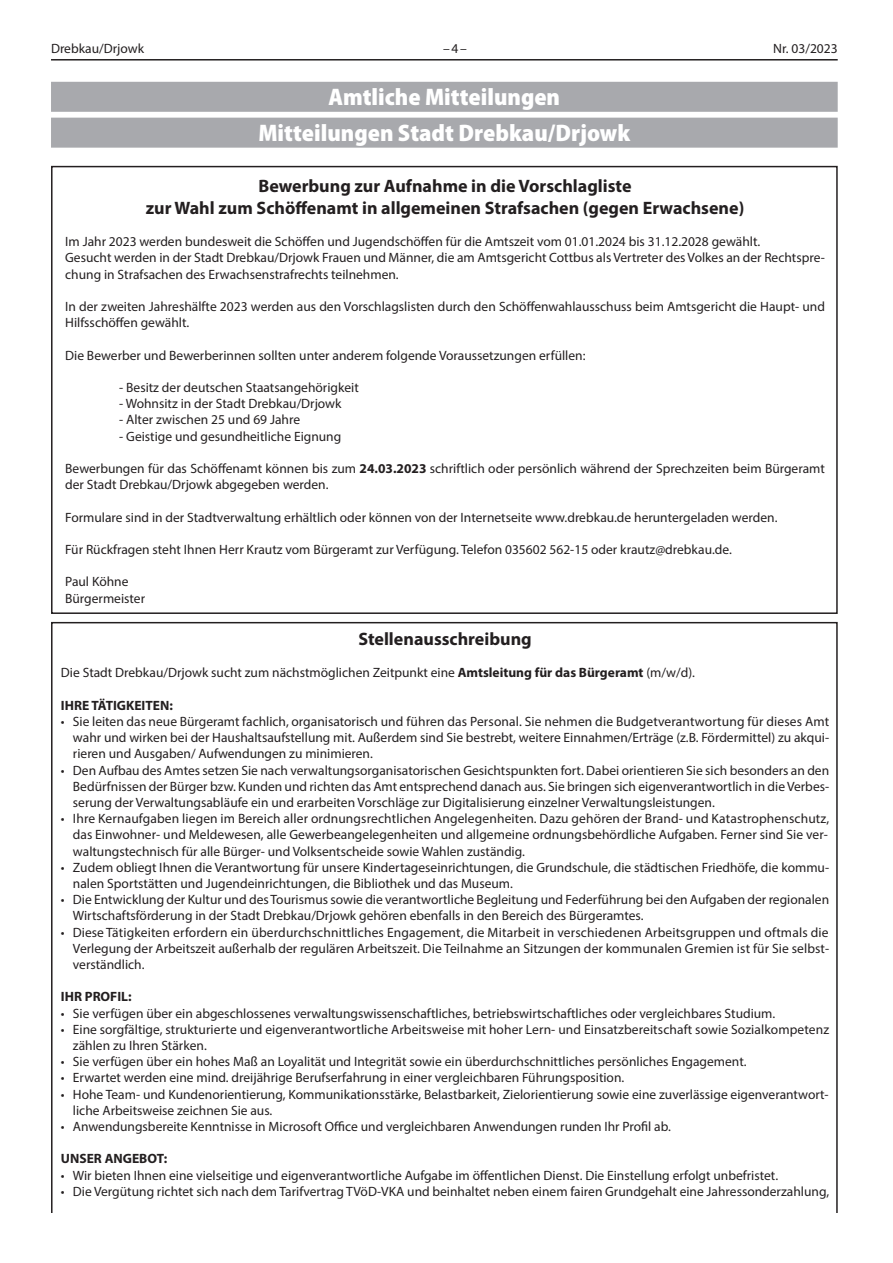
<style>
.page{position:relative;width:893px;height:1263px;background:#fff}
.page>*{position:absolute;margin:0;border:0;box-sizing:border-box;transform-origin:0 0}
.ÜS_amtlich{font:900 semi-condensed 24px "Myriad Pro";color:#fff}
.t1{font:700 18px "Myriad Pro";color:#231f20}
.t2{font:13.5px/16.2px "Myriad Pro";color:#231f20}
.t3{font:700 13.5px "Myriad Pro";color:#231f20}
.s1{font-weight:700}
</style>
<div class="page">
<hr style="left:51px;top:59px;width:787px;height:2px;background:#231f20">
<div style="left:51px;top:82px;width:787px;height:30px;background:#a8a9ad"></div>
<div style="left:51px;top:118px;width:787px;height:30px;background:#a8a9ad"></div>
<div style="left:51px;top:166px;width:787px;height:448px;border:2px solid #231f20"></div>
<p class="t2" style="left:51px;top:40px;width:95px">Drebkau/Drjowk</p>
<p class="t2" style="left:443px;top:40px;width:25px">–4–</p>
<p class="t2" style="left:773px;top:40px;width:66px">Nr. 03/2023</p>
<p class="ÜS_amtlich" style="left:329px;top:84px;width:233px">Amtliche Mitteilungen</p>
<p class="ÜS_amtlich" style="left:258px;top:119px;width:373px">Mitteilungen Stadt Drebkau/Drjowk</p>
<p class="t1" style="left:258px;top:174px;width:375px">Bewerbung zur Aufnahme in die Vorschlagliste</p>
<p class="t1" style="left:146px;top:196px;width:600px">zur Wahl zum Schöffenamt in allgemeinen Strafsachen (gegen Erwachsene)</p>
<p class="t2" style="left:65px;top:233px;width:697px">Im Jahr 2023 werden bundesweit die Schöffen und Jugendschöffen für die Amtszeit vom 01.01.2024 bis 31.12.2028 gewählt.</p>
<p class="t2" style="left:65px;top:249px;width:761px">Gesucht werden in der Stadt Drebkau/Drjowk Frauen und Männer, die am Amtsgericht Cottbus als Vertreter des Volkes an der Rechtspre&shy;chung in Strafsachen des Erwachsenstrafrechts teilnehmen.</p>
<p class="t2" style="left:65px;top:298px;width:761px">In der zweiten Jahreshälfte 2023 werden aus den Vorschlagslisten durch den Schöffenwahlausschuss beim Amtsgericht die Haupt- und<br>Hilfsschöffen gewählt.</p>
<p class="t2" style="left:65px;top:347px;width:522px">Die Bewerber und Bewerberinnen sollten unter anderem folgende Voraussetzungen erfüllen:</p>
<p class="t2" style="left:119px;top:379px;width:241px">- Besitz der deutschen Staatsangehörigkeit</p>
<p class="t2" style="left:119px;top:395px;width:224px">- Wohnsitz in der Stadt Drebkau/Drjowk</p>
<p class="t2" style="left:119px;top:411px;width:182px">- Alter zwischen 25 und 69 Jahre</p>
<p class="t2" style="left:119px;top:428px;width:224px">- Geistige und gesundheitliche Eignung</p>
<p class="t2" style="left:65px;top:460px;width:761px">Bewerbungen für das Schöffenamt können bis zum <span class="s1">24.03.2023</span> schriftlich oder persönlich während der Sprechzeiten beim Bürgeramt der Stadt Drebkau/Drjowk abgegeben werden.</p>
<p class="t2" style="left:65px;top:509px;width:714px">Formulare sind in der Stadtverwaltung erhältlich oder können von der Internetseite www.drebkau.de heruntergeladen werden.</p>
<p class="t2" style="left:65px;top:541px;width:668px">Für Rückfragen steht Ihnen Herr Krautz vom Bürgeramt zur Verfügung. Telefon 035602 562-15 oder krautz@drebkau.de.</p>
<p class="t2" style="left:65px;top:573px;width:65px">Paul Köhne</p>
<p class="t2" style="left:65px;top:590px;width:81px">Bürgermeister</p>
<p class="t1" style="left:358px;top:627px;width:175px">Stellenausschreibung</p>
<p class="t2" style="left:61px;top:664px;width:635px">Die Stadt Drebkau/Drjowk sucht zum nächstmöglichen Zeitpunkt eine <span class="s1">Amtsleitung für das Bürgeramt</span> (m/w/d).</p>
<p class="t3" style="left:61px;top:696px;width:113px">IHRE TÄTIGKEITEN:</p>
<p class="t2" style="left:61px;top:713px;width:770px">• Sie leiten das neue Bürgeramt fachlich, organisatorisch und führen das Personal. Sie nehmen die Budgetverantwortung für dieses Amt</p>
<p class="t2" style="left:73px;top:729px;width:758px">wahr und wirken bei der Haushaltsaufstellung mit. Außerdem sind Sie bestrebt, weitere Einnahmen/Erträge (z.B. Fördermittel) zu akqui-</p>
<p class="t2" style="left:73px;top:745px;width:301px">rieren und Ausgaben/ Aufwendungen zu minimieren.</p>
<p class="t2" style="left:61px;top:762px;width:770px">• Den Aufbau des Amtes setzen Sie nach verwaltungsorganisatorischen Gesichtspunkten fort. Dabei orientieren Sie sich besonders an den</p>
<p class="t2" style="left:73px;top:778px;width:758px">Bedürfnissen der Bürger bzw. Kunden und richten das Amt entsprechend danach aus. Sie bringen sich eigenverantwortlich in die Verbes-</p>
<p class="t2" style="left:73px;top:794px;width:643px">serung der Verwaltungsabläufe ein und erarbeiten Vorschläge zur Digitalisierung einzelner Verwaltungsleistungen.</p>
<p class="t2" style="left:61px;top:810px;width:770px">• Ihre Kernaufgaben liegen im Bereich aller ordnungsrechtlichen Angelegenheiten. Dazu gehören der Brand- und Katastrophenschutz,</p>
<p class="t2" style="left:73px;top:826px;width:756px">das Einwohner- und Meldewesen, alle Gewerbeangelegenheiten und allgemeine ordnungsbehördliche Aufgaben. Ferner sind Sie ver-</p>
<p class="t2" style="left:73px;top:843px;width:453px">waltungstechnisch für alle Bürger- und Volksentscheide sowie Wahlen zuständig.</p>
<p class="t2" style="left:61px;top:859px;width:770px">• Zudem obliegt Ihnen die Verantwortung für unsere Kindertageseinrichtungen, die Grundschule, die städtischen Friedhöfe, die kommu-</p>
<p class="t2" style="left:73px;top:875px;width:442px">nalen Sportstätten und Jugendeinrichtungen, die Bibliothek und das Museum.</p>
<p class="t2" style="left:61px;top:891px;width:770px">• Die Entwicklung der Kultur und des Tourismus sowie die verantwortliche Begleitung und Federführung bei den Aufgaben der regionalen</p>
<p class="t2" style="left:73px;top:907px;width:572px">Wirtschaftsförderung in der Stadt Drebkau/Drjowk gehören ebenfalls in den Bereich des Bürgeramtes.</p>
<p class="t2" style="left:61px;top:924px;width:769px">• Diese Tätigkeiten erfordern ein überdurchschnittliches Engagement, die Mitarbeit in verschiedenen Arbeitsgruppen und oftmals die</p>
<p class="t2" style="left:73px;top:940px;width:758px">Verlegung der Arbeitszeit außerhalb der regulären Arbeitszeit. Die Teilnahme an Sitzungen der kommunalen Gremien ist für Sie selbst-</p>
<p class="t2" style="left:73px;top:956px;width:73px">verständlich.</p>
<p class="t3" style="left:61px;top:988px;width:72px">IHR PROFIL:</p>
<p class="t2" style="left:61px;top:1005px;width:716px">• Sie verfügen über ein abgeschlossenes verwaltungswissenschaftliches, betriebswirtschaftliches oder vergleichbares Studium.</p>
<p class="t2" style="left:61px;top:1021px;width:770px">• Eine sorgfältige, strukturierte und eigenverantwortliche Arbeitsweise mit hoher Lern- und Einsatzbereitschaft sowie Sozialkompetenz</p>
<p class="t2" style="left:73px;top:1037px;width:135px">zählen zu Ihren Stärken.</p>
<p class="t2" style="left:61px;top:1053px;width:687px">• Sie verfügen über ein hohes Maß an Loyalität und Integrität sowie ein überdurchschnittliches persönliches Engagement.</p>
<p class="t2" style="left:61px;top:1069px;width:565px">• Erwartet werden eine mind. dreijährige Berufserfahrung in einer vergleichbaren Führungsposition.</p>
<p class="t2" style="left:61px;top:1086px;width:769px">• Hohe Team- und Kundenorientierung, Kommunikationsstärke, Belastbarkeit, Zielorientierung sowie eine zuverlässige eigenverantwort-</p>
<p class="t2" style="left:73px;top:1102px;width:201px">liche Arbeitsweise zeichnen Sie aus.</p>
<p class="t2" style="left:61px;top:1118px;width:611px">• Anwendungsbereite Kenntnisse in Microsoft Office und vergleichbaren Anwendungen runden Ihr Profil ab.</p>
<p class="t3" style="left:61px;top:1150px;width:108px">UNSER ANGEBOT:</p>
<p class="t2" style="left:61px;top:1167px;width:719px">• Wir bieten Ihnen eine vielseitige und eigenverantwortliche Aufgabe im öffentlichen Dienst. Die Einstellung erfolgt unbefristet.</p>
<p class="t2" style="left:61px;top:1183px;width:770px">• Die Vergütung richtet sich nach dem Tarifvertrag TVöD-VKA und beinhaltet neben einem fairen Grundgehalt eine Jahressonderzahlung,</p>
</div>
